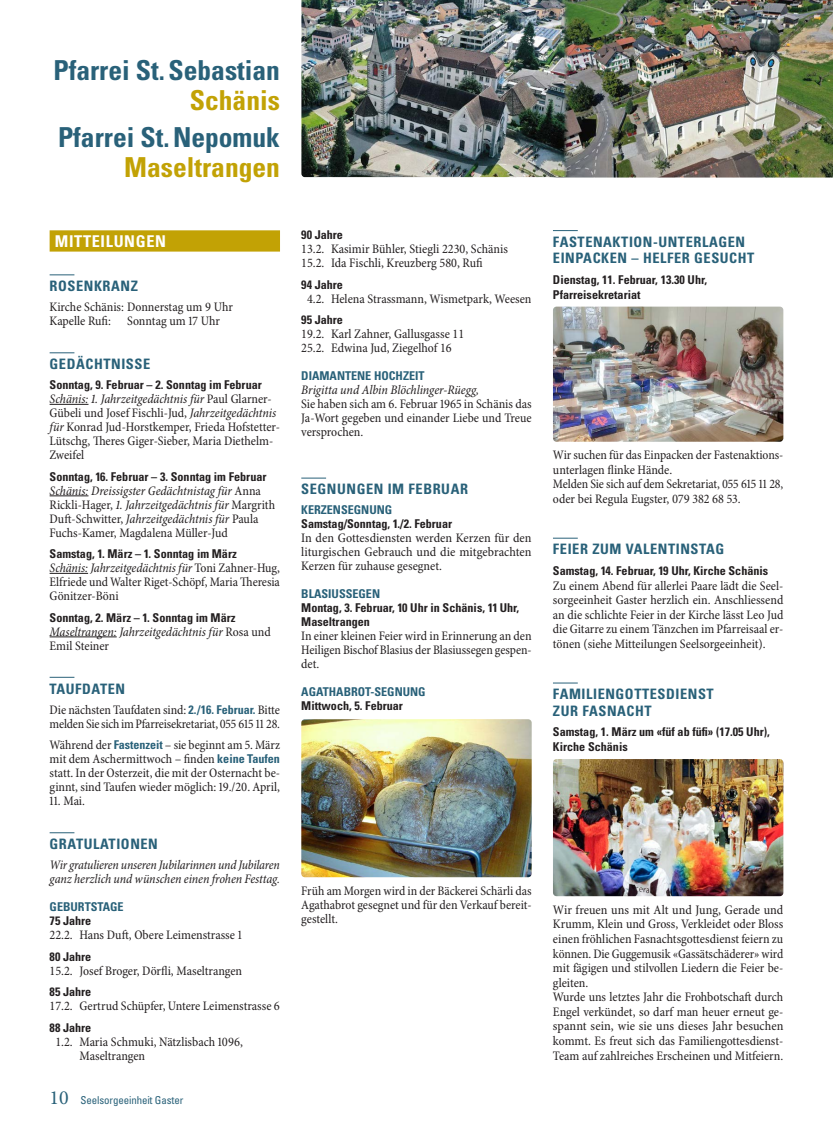
<style>
.page{position:relative;width:833px;height:1134px;background:#fff}
.page>*{position:absolute;margin:0;border:0;box-sizing:border-box;transform-origin:0 0}
.t1{font:700 condensed 27.5px "Univers LT Std";color:#296179}
.t2{font:700 condensed 27.5px "Univers LT Std";color:#c2a205}
.t3{font:700 condensed 16.25px "Univers LT Std";letter-spacing:.04em;color:#fff}
.t4{font:700 condensed 14.38px/16.6px "Univers LT Std";letter-spacing:.04em;color:#296179}
.t5{font:condensed 13.12px/14px "Minion Pro";letter-spacing:-.005em;color:#231f20}
.t6{font:italic condensed 13.12px/14px "Minion Pro";letter-spacing:-.01em;color:#231f20}
.t7{font:700 condensed 12.12px/14.6px "Univers LT Std";color:#231f20}
.t8{font:700 condensed 12.12px "Univers LT Std";color:#296179}
.t9{font:condensed 10.88px "Univers LT Std";letter-spacing:-.01em;color:#296179}
.s1{font-style:italic}
.s2{font-style:normal}
.s3{font-family:"Univers LT Std";font-weight:700;font-size:12.12px;color:#296179}
.s4{font-family:"Minion Pro";font-stretch:normal;font-size:20px}
</style>
<div class="page">
<img style="left:570px;top:0;width:263px;height:177px">
<img style="left:301px;top:0;width:269px;height:177px">
<div style="left:50px;top:230px;width:230px;height:22px;background:#c2a205"></div>
<svg style="left:50px;top:275px;width:24px;height:1px"></svg>
<svg style="left:50px;top:353px;width:24px;height:1px"></svg>
<hr style="left:50px;top:404px;width:38px;height:1px;background:#231f20">
<hr style="left:50px;top:495px;width:38px;height:1px;background:#231f20">
<hr style="left:50px;top:573px;width:38px;height:1px;background:#231f20">
<hr style="left:50px;top:636px;width:67px;height:1px;background:#231f20">
<svg style="left:50px;top:677px;width:24px;height:1px"></svg>
<svg style="left:50px;top:832px;width:24px;height:1px"></svg>
<svg style="left:301px;top:478px;width:25px;height:1px"></svg>
<img style="left:301px;top:719px;width:230px;height:158px">
<svg style="left:553px;top:230px;width:25px;height:1px"></svg>
<svg style="left:553px;top:538px;width:25px;height:1px"></svg>
<svg style="left:553px;top:683px;width:25px;height:1px"></svg>
<img style="left:553px;top:307px;width:230px;height:135px">
<img style="left:553px;top:759px;width:230px;height:137px">
<h1 class="t1" style="left:53px;top:53px;width:228px">Pfarrei St.Sebastian</h1>
<h1 class="t2" style="left:190px;top:83px;width:92px">Schänis</h1>
<h1 class="t1" style="left:58px;top:121px;width:223px">Pfarrei St.Nepomuk</h1>
<h1 class="t2" style="left:124px;top:151px;width:157px">Maseltrangen</h1>
<p class="t3" style="left:55px;top:231px;width:112px">MITTEILUNGEN</p>
<p class="t4" style="left:50px;top:278px;width:90px">ROSENKRANZ</p>
<p class="t5" style="left:50px;top:300px;width:185px">Kirche Schänis: Donnerstag um 9 Uhr<br>Kapelle Rufi: Sonntag um 17 Uhr</p>
<p class="t4" style="left:50px;top:355px;width:102px">GEDÄCHTNISSE</p>
<p class="t7" style="left:50px;top:377px;width:214px">Sonntag, 9. Februar – 2. Sonntag im Februar</p>
<p class="t5" style="left:50px;top:392px;width:232px"><span class="s1">Schänis: 1. Jahrzeitgedächtnis für</span> Paul Glarner-Gübeli und Josef Fischli-Jud, <span class="s1">Jahrzeitgedächtnis für</span> Konrad Jud-Horstkemper, Frieda Hofstetter-Lütschg, Theres Giger-Sieber, Maria Diethelm-Zweifel</p>
<p class="t7" style="left:50px;top:469px;width:218px">Sonntag, 16. Februar – 3. Sonntag im Februar</p>
<p class="t6" style="left:50px;top:484px;width:227px">Schänis: Dreissigster Gedächtnistag für <span class="s2">Anna Rickli-Hager,</span> 1. Jahrzeitgedächtnis für <span class="s2">Margrith Duft-Schwitter,</span> Jahrzeitgedächtnis für <span class="s2">Paula Fuchs-Kamer, Magdalena Müller-Jud</span></p>
<p class="t7" style="left:50px;top:546px;width:189px">Samstag, 1. März – 1. Sonntag im März</p>
<p class="t5" style="left:50px;top:561px;width:232px;text-align:justify"><span class="s1">Schänis: Jahrzeitgedächtnis für</span> Toni Zahner-Hug, Elfriede und Walter Riget-Schöpf, Maria Theresia Gönitzer-Böni</p>
<p class="t7" style="left:50px;top:610px;width:187px">Sonntag, 2. März – 1. Sonntag im März</p>
<p class="t6" style="left:50px;top:625px;width:223px">Maseltrangen: Jahrzeitgedächtnis für <span class="s2">Rosa und<br>Emil Steiner</span></p>
<p class="t4" style="left:50px;top:680px;width:77px">TAUFDATEN</p>
<p class="t5" style="left:50px;top:703px;width:232px">Die nächsten Taufdaten sind: <span class="s3">2./16. Februar.</span> Bitte melden Sie sich im Pfarreisekretariat, 055 615 11 28.</p>
<p class="t5" style="left:50px;top:738px;width:232px;text-align:justify">Während der <span class="s3">Fastenzeit</span> – sie beginnt am 5. März mit dem Aschermittwoch – finden <span class="s3">keine Taufen </span>statt. In der Osterzeit, die mit der Osternacht be&shy;ginnt, sind Taufen wieder möglich: 19./20. April,</p>
<p class="t5" style="left:50px;top:794px;width:37px">11. Mai.</p>
<p class="t4" style="left:50px;top:835px;width:110px">GRATULATIONEN</p>
<p class="t6" style="left:50px;top:858px;width:232px">Wir gratulieren unseren Jubilarinnen und Jubilaren ganz herzlich und wünschen einen frohen Festtag.</p>
<p class="t8" style="left:50px;top:899px;width:76px">GEBURTSTAGE</p>
<p class="t7" style="left:50px;top:913px;width:43px">75 Jahre</p>
<p class="t5" style="left:50px;top:928px;width:194px">22.2. Hans Duft, Obere Leimenstrasse 1</p>
<p class="t7" style="left:50px;top:949px;width:43px">80 Jahre</p>
<p class="t5" style="left:50px;top:964px;width:194px">15.2. Josef Broger, Dörfli, Maseltrangen</p>
<p class="t7" style="left:50px;top:984px;width:43px">85 Jahre</p>
<p class="t5" style="left:50px;top:999px;width:232px">17.2. Gertrud Schüpfer, Untere Leimenstrasse 6</p>
<p class="t7" style="left:50px;top:1020px;width:43px">88 Jahre</p>
<p class="t5" style="left:79px;top:1035px;width:165px;text-indent:-24px">1.2. Maria Schmuki, Nätzlisbach 1096,<br>Maseltrangen</p>
<p class="t9" style="left:50px;top:1094px;width:135px"><span class="s4">10</span> Seelsorgeeinheit Gaster</p>
<p class="t7" style="left:301px;top:227px;width:43px">90 Jahre</p>
<p class="t5" style="left:301px;top:242px;width:208px">13.2. Kasimir Bühler, Stiegli 2230, Schänis<br>15.2. Ida Fischli, Kreuzberg 580, Rufi</p>
<p class="t7" style="left:301px;top:277px;width:43px">94 Jahre</p>
<p class="t5" style="left:307px;top:292px;width:226px">4.2. Helena Strassmann, Wismetpark, Weesen</p>
<p class="t7" style="left:301px;top:312px;width:43px">95 Jahre</p>
<p class="t5" style="left:301px;top:327px;width:164px">19.2. Karl Zahner, Gallusgasse 11<br>25.2. Edwina Jud, Ziegelhof 16</p>
<p class="t8" style="left:301px;top:368px;width:125px">DIAMANTENE HOCHZEIT</p>
<p class="t6" style="left:301px;top:383px;width:179px">Brigitta und Albin Blöchlinger-Rüegg,</p>
<p class="t5" style="left:301px;top:397px;width:232px;text-align:justify">Sie haben sich am 6. Februar 1965 in Schänis das Ja-Wort gegeben und einander Liebe und Treue versprochen.</p>
<p class="t4" style="left:301px;top:481px;width:168px">SEGNUNGEN IM FEBRUAR</p>
<p class="t8" style="left:301px;top:503px;width:92px">KERZENSEGNUNG</p>
<p class="t7" style="left:301px;top:517px;width:152px">Samstag/Sonntag, 1./2. Februar</p>
<p class="t5" style="left:301px;top:532px;width:232px;text-align:justify">In den Gottesdiensten werden Kerzen für den liturgischen Gebrauch und die mitgebrachten Kerzen für zuhause gesegnet.</p>
<p class="t8" style="left:301px;top:587px;width:80px">BLASIUSSEGEN</p>
<p class="t7" style="left:301px;top:601px;width:219px;line-height:14px">Montag, 3. Februar, 10 Uhr in Schänis, 11 Uhr,<br>Maseltrangen</p>
<p class="t5" style="left:301px;top:630px;width:232px;text-align:justify">In einer kleinen Feier wird in Erinnerung an den Heiligen Bischof Blasius der Blasiussegen gespen&shy;det.</p>
<p class="t8" style="left:301px;top:685px;width:126px">AGATHABROT-SEGNUNG</p>
<p class="t7" style="left:301px;top:699px;width:103px">Mittwoch, 5. Februar</p>
<p class="t5" style="left:301px;top:884px;width:232px;text-align:justify">Früh am Morgen wird in der Bäckerei Schärli das Agathabrot gesegnet und für den Verkauf bereit&shy;gestellt.</p>
<p class="t4" style="left:553px;top:233px;width:203px">FASTENAKTION-UNTERLAGEN<br>EINPACKEN – HELFER GESUCHT</p>
<p class="t7" style="left:553px;top:272px;width:156px">Dienstag, 11. Februar, 13.30 Uhr,<br>Pfarreisekretariat</p>
<p class="t5" style="left:553px;top:448px;width:232px;line-height:14.6px">Wir suchen für das Einpacken der Fastenaktions&shy;unterlagen flinke Hände.<br>Melden Sie sich auf dem Sekretariat, 055 615 11 28, oder bei Regula Eugster, 079 382 68 53.</p>
<p class="t4" style="left:553px;top:541px;width:173px">FEIER ZUM VALENTINSTAG</p>
<p class="t7" style="left:553px;top:563px;width:217px">Samstag, 14. Februar, 19 Uhr, Kirche Schänis</p>
<p class="t5" style="left:553px;top:579px;width:232px;line-height:14.6px;text-align:justify">Zu einem Abend für allerlei Paare lädt die Seel&shy;sorgeeinheit Gaster herzlich ein. Anschliessend an die schlichte Feier in der Kirche lässt Leo Jud die Gitarre zu einem Tänzchen im Pfarreisaal er&shy;tönen (siehe Mitteilungen Seelsorgeeinheit).</p>
<p class="t4" style="left:553px;top:686px;width:162px">FAMILIENGOTTESDIENST<br>ZUR FASNACHT</p>
<p class="t7" style="left:553px;top:725px;width:218px">Samstag, 1. März um «füf ab füfi» (17.05 Uhr),<br>Kirche Schänis</p>
<p class="t5" style="left:553px;top:903px;width:232px;line-height:14.6px">Wir freuen uns mit Alt und Jung, Gerade und Krumm, Klein und Gross, Verkleidet oder Bloss einen fröhlichen Fasnachtsgottesdienst feiern zu können. Die Guggemusik «Gassätschäderer» wird mit fägigen und stilvollen Liedern die Feier be&shy;gleiten.<br>Wurde uns letztes Jahr die Frohbotschaft durch Engel verkündet, so darf man heuer erneut ge&shy;spannt sein, wie sie uns dieses Jahr besuchen kommt. Es freut sich das Familiengottesdienst-Team auf zahlreiches Erscheinen und Mitfeiern.</p>
</div>
